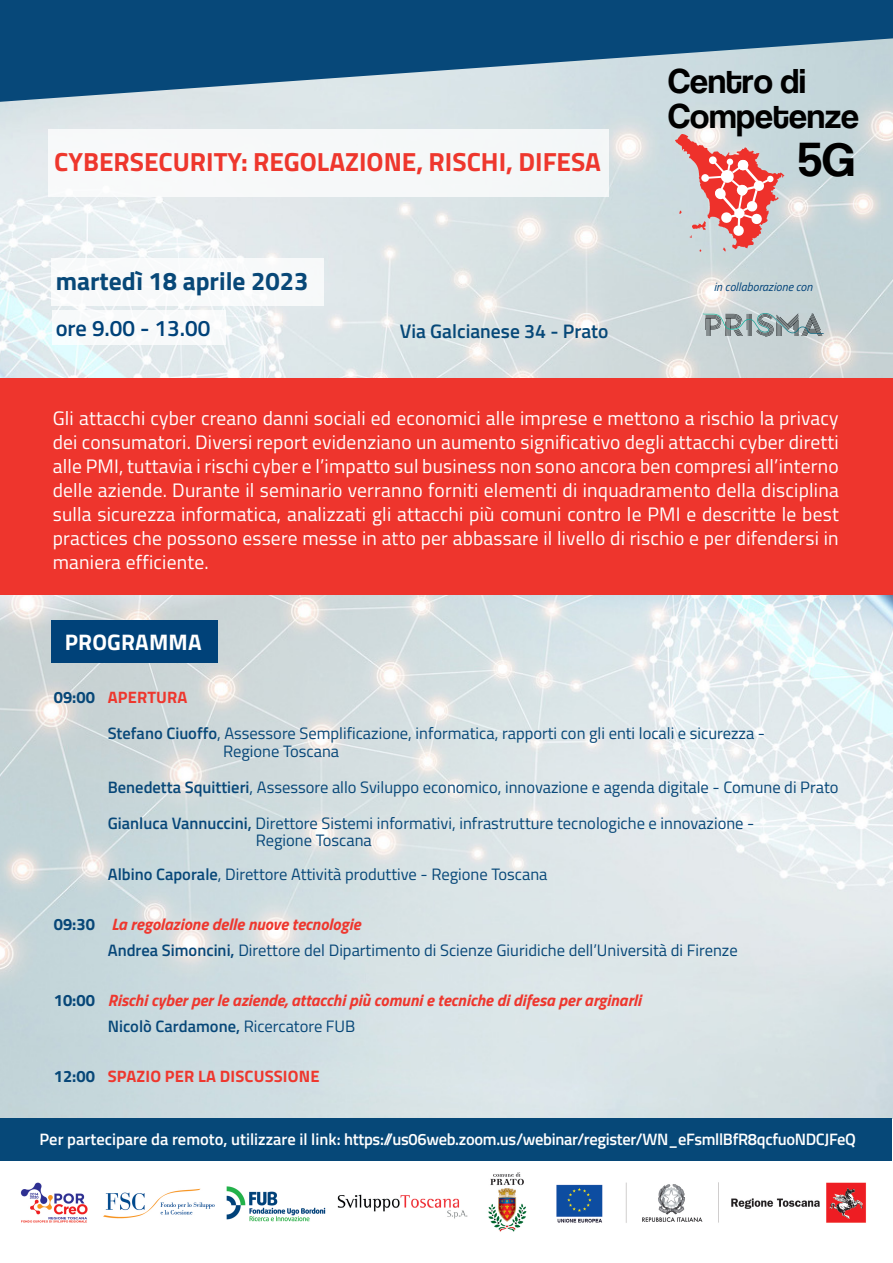
<style>
.page{position:relative;width:893px;height:1263px;background:#fff}
.page>*{position:absolute;margin:0;border:0;box-sizing:border-box;transform-origin:0 0}
.t1{font:49.5px "Coolvetica Rg";color:#000}
.t2{font:35.7px/35.7px "Coolvetica Rg";color:#000}
.t3{font:700 26.25px "Titillium Web";color:#ee372d}
.t4{font:700 25.5px "Titillium Web";color:#084878}
.t5{font:600 22.5px "Titillium Web";color:#004279}
.t6{font:700 22.5px "Titillium Web";letter-spacing:.01em;color:#fff}
.t7{font:19.5px/24px "Titillium Web";letter-spacing:.01em;color:#fff;text-align:justify}
.t8{font:600 19.5px "Titillium Web";color:#064878}
.t9{font:16.5px/18px "Titillium Web";color:#074778}
.t10{font:italic 700 16.5px "Titillium Web";color:#ee372e}
.t11{font:600 16.5px "Titillium Web";letter-spacing:-.02em;color:#fff}
.t12{font:700 16.5px "Titillium Web";letter-spacing:.01em;color:#ee372e}
.t13{font:600 16.5px "Titillium Web";color:#074778}
.t14{font:italic 12px "Titillium Web";color:#004279}
.s1{color:#074778}
.s2{font-weight:600}
.s3{font-style:normal;color:#074778}
.s4{font-weight:400}
</style>
<div class="page">
<img style="left:0;top:102px;width:893px;height:277px">
<img style="left:0;top:595px;width:893px;height:523px">
<svg style="left:675px;top:134px;width:109px;height:118px;background:#dda5a5"></svg>
<svg style="left:0;top:0;width:893px;height:102px;background:#457699"></svg>
<div style="left:1px;top:1118px;width:891px;height:43px;background:#064878"></div>
<div style="left:48px;top:129px;width:561px;height:68px;background:#f6f8f9"></div>
<div style="left:0;top:379px;width:893px;height:216px;background:#ee352d"></div>
<div style="left:51px;top:258px;width:273px;height:48px;background:#f7f9fa"></div>
<svg style="left:703px;top:313px;width:121px;height:23px;background:#99a8aa"></svg>
<div style="left:52px;top:310px;width:174px;height:35px;background:#f7f9fa"></div>
<div style="left:51px;top:620px;width:167px;height:43px;background:#004279"></div>
<img style="left:20px;top:1172px;width:846px;height:60px">
<p class="t3" style="left:54px;top:142px;width:548px">CYBERSECURITY: REGOLAZIONE, RISCHI, DIFESA</p>
<p class="t4" style="left:56px;top:261px;width:254px">martedì 18 aprile 2023</p>
<p class="t5" style="left:56px;top:312px;width:156px">ore 9.00 - 13.00</p>
<p class="t8" style="left:400px;top:317px;width:210px">Via Galcianese 34 - Prato</p>
<h2 class="t2" style="left:668px;top:62px;width:192px">Centro di<br>Competenze</h2>
<h1 class="t1" style="left:798px;top:130px;width:58px">5G</h1>
<p class="t14" style="left:714px;top:278px;width:100px">in collaborazione con</p>
<p class="t7" style="left:53px;top:405px;width:788px">Gli attacchi cyber creano danni sociali ed economici alle imprese e mettono a rischio la privacy dei consumatori. Diversi report evidenziano un aumento significativo degli attacchi cyber diretti alle PMI, tuttavia i rischi cyber e l’impatto sul business non sono ancora ben compresi all’interno delle aziende. Durante il seminario verranno forniti elementi di inquadramento della disciplina sulla sicurezza informatica, analizzati gli attacchi più comuni contro le PMI e descritte le best practices che possono essere messe in atto per abbassare il livello di rischio e per difendersi in maniera efficiente.</p>
<p class="t6" style="left:65px;top:625px;width:138px">PROGRAMMA</p>
<p class="t12" style="left:54px;top:685px;width:135px"><span class="s1">09:00</span> APERTURA</p>
<p class="t9" style="left:223px;top:724px;width:544px;text-indent:-115px"><span class="s2">Stefano Ciuoffo</span>, Assessore Semplificazione, informatica, rapporti con gli enti locali e sicurezza -<br>Regione Toscana</p>
<p class="t9" style="left:108px;top:778px;width:732px"><span class="s2">Benedetta Squittieri</span>, Assessore allo Sviluppo economico, innovazione e agenda digitale - Comune di Prato</p>
<p class="t9" style="left:256px;top:814px;width:500px;line-height:16.5px;text-indent:-148px"><span class="s2">Gianluca Vannuccini,</span> Direttore Sistemi informativi, infrastrutture tecnologiche e innovazione -<br>Regione Toscana</p>
<p class="t9" style="left:108px;top:865px;width:441px"><span class="s2">Albino Caporale</span>, Direttore Attività produttive - Regione Toscana</p>
<p class="t10" style="left:54px;top:911px;width:308px"><span class="s3">09:30</span> La regolazione delle nuove tecnologie</p>
<p class="t9" style="left:108px;top:941px;width:631px"><span class="s2">Andrea Simoncini,</span> Direttore del Dipartimento di Scienze Giuridiche dell’Università di Firenze</p>
<p class="t10" style="left:54px;top:987px;width:589px"><span class="s3">10:00</span> Rischi cyber per le aziende, attacchi più comuni e tecniche di difesa per arginarli</p>
<p class="t13" style="left:108px;top:1014px;width:249px">Nicolò Cardamone, <span class="s4">Ricercatore FUB</span></p>
<p class="t12" style="left:54px;top:1063px;width:267px"><span class="s1">12:00</span> SPAZIO PER LA DISCUSSIONE</p>
<p class="t11" style="left:40px;top:1126px;width:818px">Per partecipare da remoto, utilizzare il link: https://us06web.zoom.us/webinar/register/WN_eFsmllBfR8qcfuoNDCJFeQ</p>
</div>
